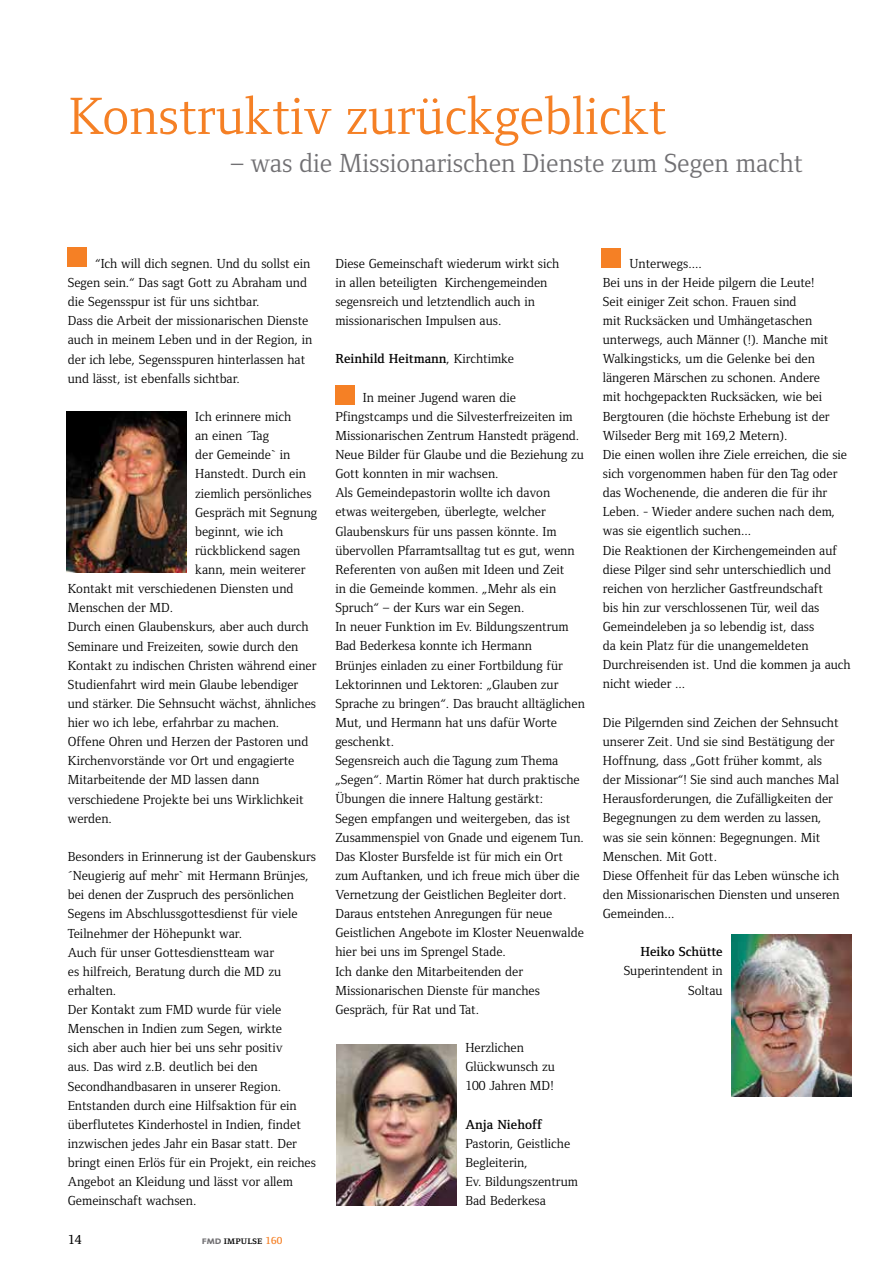
<style>
.page{position:relative;width:893px;height:1263px;background:#fff}
.page>*{position:absolute;margin:0;border:0;box-sizing:border-box;transform-origin:0 0}
.t1{font:54px "Foundry Form Serif";color:#f58025}
.t2{font:27px "Foundry Form Serif";color:#717073}
.t3{font:13.5px/19.2px "Foundry Form Serif";color:#000}
.t4{font:600 13.5px "Foundry Form Serif";color:#000}
.t5{font:500 13.5px "Foundry Form Serif";color:#000}
.t6{font:10.5px "Foundry Form Serif Demi SC";letter-spacing:.02em;color:#000}
.s1{font-family:"Foundry Sans Expert";font-weight:600;color:#717073}
.s2{font-family:"Foundry Form Serif";font-weight:600;color:#f58025}
.s3{font-weight:400}
</style>
<div class="page">
<div style="left:68px;top:248px;width:19px;height:19px;background:#f58025"></div>
<img style="left:66px;top:411px;width:121px;height:162px">
<img style="left:337px;top:1044px;width:120px;height:161px">
<div style="left:335px;top:386px;width:19px;height:19px;background:#f58025"></div>
<img style="left:731px;top:935px;width:120px;height:161px">
<div style="left:602px;top:249px;width:19px;height:19px;background:#f58025"></div>
<h1 class="t1" style="left:69px;top:86px;width:599px">Konstruktiv zurückgeblickt</h1>
<h2 class="t2" style="left:231px;top:148px;width:574px">– was die Missionarischen Dienste zum Segen macht</h2>
<p class="t3" style="left:68px;top:254px;width:246px;text-indent:27px">“Ich will dich segnen. Und du sollst ein Segen sein.“ Das sagt Gott zu Abraham und die Segensspur ist für uns sichtbar.<br>Dass die Arbeit der missionarischen Dienste auch in meinem Leben und in der Region, in der ich lebe, Segensspuren hinterlassen hat und lässt, ist ebenfalls sichtbar.</p>
<p class="t3" style="left:195px;top:407px;width:97px">Ich erinnere mich</p>
<p class="t3" style="left:195px;top:426px;width:75px">an einen ´Tag</p>
<p class="t3" style="left:195px;top:445px;width:97px">der Gemeinde` in</p>
<p class="t3" style="left:195px;top:464px;width:112px">Hanstedt. Durch ein</p>
<p class="t3" style="left:195px;top:483px;width:118px">ziemlich persönliches</p>
<p class="t3" style="left:195px;top:502px;width:124px">Gespräch mit Segnung</p>
<p class="t3" style="left:195px;top:522px;width:90px">beginnt, wie ich</p>
<p class="t3" style="left:195px;top:541px;width:107px">rückblickend sagen</p>
<p class="t3" style="left:195px;top:560px;width:112px">kann, mein weiterer</p>
<p class="t3" style="left:68px;top:579px;width:227px">Kontakt mit verschiedenen Diensten und</p>
<p class="t3" style="left:68px;top:598px;width:107px">Menschen der MD.</p>
<p class="t3" style="left:68px;top:617px;width:242px">Durch einen Glaubenskurs, aber auch durch</p>
<p class="t3" style="left:68px;top:636px;width:232px">Seminare und Freizeiten, sowie durch den</p>
<p class="t3" style="left:68px;top:656px;width:250px">Kontakt zu indischen Christen während einer</p>
<p class="t3" style="left:68px;top:675px;width:232px">Studienfahrt wird mein Glaube lebendiger</p>
<p class="t3" style="left:68px;top:694px;width:250px">und stärker. Die Sehnsucht wächst, ähnliches</p>
<p class="t3" style="left:68px;top:713px;width:213px">hier wo ich lebe, erfahrbar zu machen.</p>
<p class="t3" style="left:68px;top:732px;width:242px">Offene Ohren und Herzen der Pastoren und</p>
<p class="t3" style="left:68px;top:751px;width:228px">Kirchenvorstände vor Ort und engagierte</p>
<p class="t3" style="left:68px;top:770px;width:193px">Mitarbeitende der MD lassen dann</p>
<p class="t3" style="left:68px;top:789px;width:237px">verschiedene Projekte bei uns Wirklichkeit</p>
<p class="t3" style="left:68px;top:809px;width:46px">werden.</p>
<p class="t3" style="left:68px;top:847px;width:250px">Besonders in Erinnerung ist der Gaubenskurs ´Neugierig auf mehr` mit Hermann Brünjes, bei denen der Zuspruch des persönlichen Segens im Abschlussgottesdienst für viele Teilnehmer der Höhepunkt war.<br>Auch für unser Gottesdienstteam war<br>es hilfreich, Beratung durch die MD zu erhalten.<br>Der Kontakt zum FMD wurde für viele Menschen in Indien zum Segen, wirkte<br>sich aber auch hier bei uns sehr positiv<br>aus. Das wird z.B. deutlich bei den Secondhandbasaren in unserer Region.<br>Entstanden durch eine Hilfsaktion für ein überflutetes Kinderhostel in Indien, findet inzwischen jedes Jahr ein Basar statt. Der bringt einen Erlös für ein Projekt, ein reiches Angebot an Kleidung und lässt vor allem Gemeinschaft wachsen.</p>
<p class="t5" style="left:68px;top:1232px;width:15px">14</p>
<p class="t6" style="left:202px;top:1234px;width:82px"><span class="s1">fmd</span> impulse <span class="s2">160</span></p>
<p class="t3" style="left:335px;top:254px;width:225px">Diese Gemeinschaft wiederum wirkt sich in allen beteiligten Kirchengemeinden segensreich und letztendlich auch in missionarischen Impulsen aus.</p>
<p class="t4" style="left:335px;top:351px;width:180px">Reinhild Heitmann<span class="s3">, Kirchtimke</span></p>
<p class="t3" style="left:335px;top:388px;width:251px;text-indent:27px">In meiner Jugend waren die Pfingstcamps und die Silvesterfreizeiten im Missionarischen Zentrum Hanstedt prägend.<br>Neue Bilder für Glaube und die Beziehung zu Gott konnten in mir wachsen.<br>Als Gemeindepastorin wollte ich davon etwas weitergeben, überlegte, welcher Glaubenskurs für uns passen könnte. Im übervollen Pfarramtsalltag tut es gut, wenn Referenten von außen mit Ideen und Zeit<br>in die Gemeinde kommen. „Mehr als ein Spruch“ – der Kurs war ein Segen.<br>In neuer Funktion im Ev. Bildungszentrum Bad Bederkesa konnte ich Hermann<br>Brünjes einladen zu einer Fortbildung für Lektorinnen und Lektoren: „Glauben zur Sprache zu bringen“. Das braucht alltäglichen Mut, und Hermann hat uns dafür Worte geschenkt.<br>Segensreich auch die Tagung zum Thema „Segen“. Martin Römer hat durch praktische Übungen die innere Haltung gestärkt:<br>Segen empfangen und weitergeben, das ist Zusammenspiel von Gnade und eigenem Tun.<br>Das Kloster Bursfelde ist für mich ein Ort zum Auftanken, und ich freue mich über die Vernetzung der Geistlichen Begleiter dort.<br>Daraus entstehen Anregungen für neue Geistlichen Angebote im Kloster Neuenwalde hier bei uns im Sprengel Stade.<br>Ich danke den Mitarbeitenden der Missionarischen Dienste für manches Gespräch, für Rat und Tat.</p>
<p class="t3" style="left:465px;top:1038px;width:91px">Herzlichen<br>Glückwunsch zu<br>100 Jahren MD!</p>
<p class="t4" style="left:465px;top:1117px;width:79px">Anja Niehoff</p>
<p class="t3" style="left:465px;top:1134px;width:114px">Pastorin, Geistliche<br>Begleiterin,<br>Ev. Bildungszentrum<br>Bad Bederkesa</p>
<p class="t3" style="left:603px;top:253px;width:249px;text-indent:27px">Unterwegs....<br>Bei uns in der Heide pilgern die Leute!<br>Seit einiger Zeit schon. Frauen sind<br>mit Rucksäcken und Umhängetaschen unterwegs, auch Männer (!). Manche mit Walkingsticks, um die Gelenke bei den längeren Märschen zu schonen. Andere<br>mit hochgepackten Rucksäcken, wie bei Bergtouren (die höchste Erhebung ist der Wilseder Berg mit 169,2 Metern).<br>Die einen wollen ihre Ziele erreichen, die sie sich vorgenommen haben für den Tag oder das Wochenende, die anderen die für ihr Leben. - Wieder andere suchen nach dem, was sie eigentlich suchen...<br>Die Reaktionen der Kirchengemeinden auf diese Pilger sind sehr unterschiedlich und reichen von herzlicher Gastfreundschaft<br>bis hin zur verschlossenen Tür, weil das Gemeindeleben ja so lebendig ist, dass<br>da kein Platz für die unangemeldeten Durchreisenden ist. Und die kommen ja auch nicht wieder ...</p>
<p class="t3" style="left:603px;top:713px;width:238px">Die Pilgernden sind Zeichen der Sehnsucht unserer Zeit. Und sie sind Bestätigung der Hoffnung, dass „Gott früher kommt, als der Missionar“! Sie sind auch manches Mal Herausforderungen, die Zufälligkeiten der Begegnungen zu dem werden zu lassen, was sie sein können: Begegnungen. Mit Menschen. Mit Gott.<br>Diese Offenheit für das Leben wünsche ich den Missionarischen Diensten und unseren Gemeinden...</p>
<p class="t4" style="left:640px;top:944px;width:84px">Heiko Schütte</p>
<p class="t3" style="left:624px;top:961px;width:100px;text-align:right">Superintendent in<br>Soltau</p>
</div>
